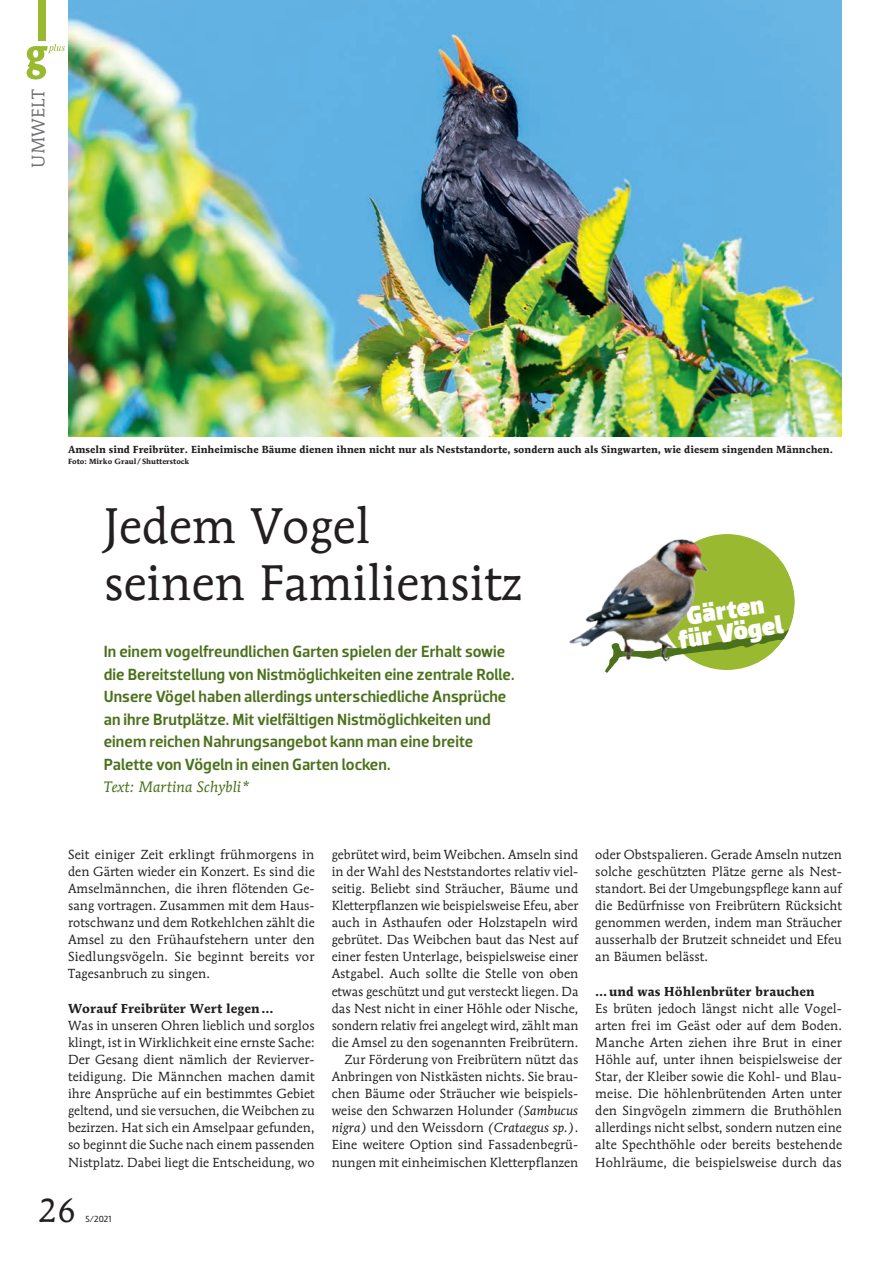
<style>
.page{position:relative;width:893px;height:1263px;background:#fff}
.page>*{position:absolute;margin:0;border:0;box-sizing:border-box;transform-origin:0 0}
.t1{font:49.5px/57px "Mendoza Roman";color:#231f20}
.t2{font:33px "Mendoza Roman";color:#231f20}
.t3{font:900 26.1px/22.5px "Dobra";color:#fff;text-align:center}
.t4{font:18px "Mendoza Roman";letter-spacing:.005em;color:#6f7073}
.t5{font:500 16.5px/22.5px "Dobra";color:#4b711c}
.t6{font:italic 15px "Mendoza Roman";letter-spacing:.005em;color:#4b711c}
.t7{font:13.05px/17.1px "Mendoza Roman";letter-spacing:.005em;color:#231f20;text-align:justify}
.t8{font:700 12.9px "Mendoza Roman";letter-spacing:.005em;color:#231f20}
.t9{font:700 10.2px "Mendoza Roman";letter-spacing:.005em;color:#231f20}
.t10{font:9px "Dobra";color:#231f20}
.t11{font:700 7.5px "Mendoza Roman";letter-spacing:.005em;color:#231f20}
.s1{font-style:italic}
</style>
<div class="page">
<div style="left:38px;top:0;width:8px;height:40px;background:#99b930"></div>
<svg style="left:27px;top:44px;width:38px;height:36px"></svg>
<img style="left:68px;top:0;width:774px;height:437px">
<svg style="left:605px;top:534px;width:190px;height:139px"></svg>
<img style="left:569px;top:534px;width:149px;height:135px">
<h3 class="t4" style="left:27px;top:168px;width:80px;rotate:-90deg">UMWELT</h3>
<p class="t9" style="left:68px;top:443px;width:766px">Amseln sind Freibrüter. Einheimische Bäume dienen ihnen nicht nur als Neststandorte, sondern auch als Singwarten, wie diesem singenden Männchen.</p>
<p class="t11" style="left:68px;top:457px;width:123px">Foto: Mirko Graul /Shutterstock</p>
<h1 class="t1" style="left:104px;top:497px;width:419px">Jedem Vogel seinen Familiensitz</h1>
<p class="t5" style="left:104px;top:640px;width:412px">In einem vogelfreundlichen Garten spielen der Erhalt sowie die Bereitstellung von Nistmöglichkeiten eine zentrale Rolle.<br>Unsere Vögel haben allerdings unterschiedliche Ansprüche an ihre Brutplätze. Mit vielfältigen Nistmöglichkeiten und einem reichen Nahrungsangebot kann man eine breite Palette von Vögeln in einen Garten locken.</p>
<p class="t6" style="left:104px;top:777px;width:148px">Text: Martina Schybli*</p>
<h3 class="t3" style="left:674px;top:606px;width:107px;rotate:-8deg">Gärten für Vögel</h3>
<p class="t7" style="left:68px;top:845px;width:248px">Seit einiger Zeit erklingt frühmorgens in den Gärten wieder ein Konzert. Es sind die Amselmännchen, die ihren flötenden Ge&shy;sang vortragen. Zusammen mit dem Haus&shy;rotschwanz und dem Rotkehlchen zählt die Amsel zu den Frühaufstehern unter den Siedlungsvögeln. Sie beginnt bereits vor Tagesanbruch zu singen.</p>
<p class="t8" style="left:68px;top:1000px;width:207px">Worauf Freibrüter Wert legen…</p>
<p class="t7" style="left:68px;top:1016px;width:248px">Was in unseren Ohren lieblich und sorglos klingt, ist in Wirklichkeit eine ernste Sache:<br>Der Gesang dient nämlich der Revierver&shy;teidigung. Die Männchen machen damit ihre Ansprüche auf ein bestimmtes Gebiet geltend, und sie versuchen, die Weibchen zu bezirzen. Hat sich ein Amselpaar gefunden, so beginnt die Suche nach einem passenden Nistplatz. Dabei liegt die Entscheidung, wo</p>
<p class="t7" style="left:332px;top:845px;width:248px;text-align:right">gebrütet wird, beim Weibchen. Amseln sind in der Wahl des Neststandortes relativ viel&shy;seitig. Beliebt sind Sträucher, Bäume und Kletterpflanzen wie beispielsweise Efeu, aber auch in Asthaufen oder Holzstapeln wird gebrütet. Das Weibchen baut das Nest auf einer festen Unterlage, beispielsweise einer Astgabel. Auch sollte die Stelle von oben etwas geschützt und gut versteckt liegen. Da das Nest nicht in einer Höhle oder Nische, sondern relativ frei angelegt wird, zählt man die Amsel zu den sogenannten Freibrütern.<br>Zur Förderung von Freibrütern nützt das Anbringen von Nistkästen nichts. Sie brau&shy;chen Bäume oder Sträucher wie beispiels&shy;weise den Schwarzen Holunder <span class="s1">(Sambucus nigra)</span> und den Weissdorn <span class="s1">(Crataegus sp.)</span>.<br>Eine weitere Option sind Fassadenbegrü&shy;nungen mit einheimischen Kletterpflanzen</p>
<p class="t7" style="left:595px;top:845px;width:248px">oder Obstspalieren. Gerade Amseln nutzen solche geschützten Plätze gerne als Nest&shy;standort. Bei der Umgebungspflege kann auf die Bedürfnisse von Freibrütern Rücksicht genommen werden, indem man Sträucher ausserhalb der Brutzeit schneidet und Efeu an Bäumen belässt.</p>
<p class="t8" style="left:595px;top:983px;width:221px">…und was Höhlenbrüter brauchen</p>
<p class="t7" style="left:595px;top:999px;width:248px">Es brüten jedoch längst nicht alle Vogel&shy;arten frei im Geäst oder auf dem Boden.<br>Manche Arten ziehen ihre Brut in einer Höhle auf, unter ihnen beispielsweise der Star, der Kleiber sowie die Kohl- und Blau&shy;meise. Die höhlenbrütenden Arten unter den Singvögeln zimmern die Bruthöhlen allerdings nicht selbst, sondern nutzen eine alte Spechthöhle oder bereits bestehende Hohlräume, die beispielsweise durch das</p>
<h2 class="t2" style="left:38px;top:1190px;width:39px">26</h2>
<p class="t10" style="left:86px;top:1213px;width:27px">5/2021</p>
</div>
